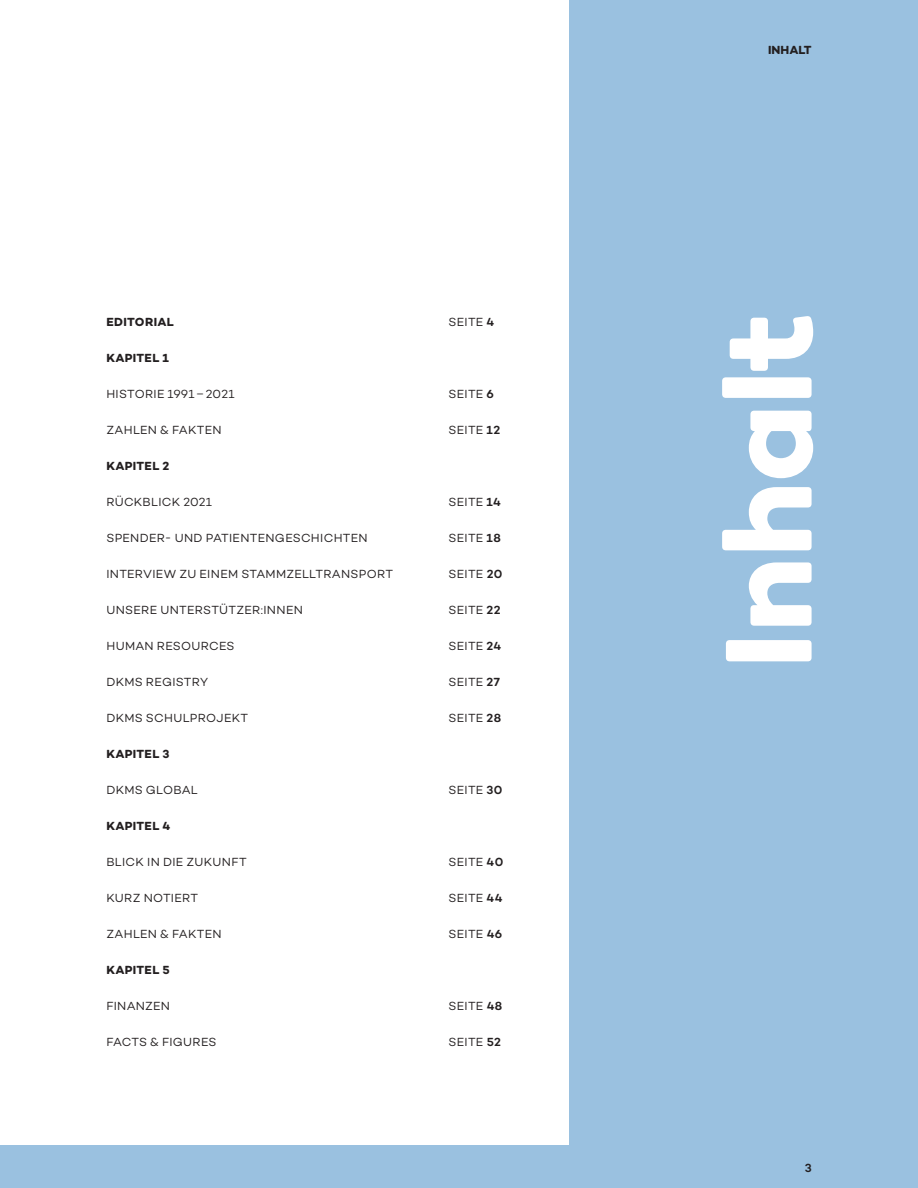
<style>
.page{position:relative;width:918px;height:1188px;background:#fff}
.page>*{position:absolute;margin:0;border:0;box-sizing:border-box;transform-origin:0 0}
.t1{font:700 126px "DKMS Custom";letter-spacing:-.01em;color:#fff}
.t2{font:12px "DKMS Custom";letter-spacing:.02em;color:#231f20}
.t3{font:700 12px "DKMS Custom";letter-spacing:.02em;color:#231f20}
.t4{font:500 12px "DKMS Custom";color:#231f20}
.s1{font-weight:500}
</style>
<div class="page">
<div style="left:0;top:1145px;width:918px;height:43px;background:#9ac1e0"></div>
<div style="left:569px;top:0;width:349px;height:1188px;background:#9ac1e0"></div>
<p class="t3" style="left:106px;top:314px;width:69px">EDITORIAL</p>
<p class="t2" style="left:449px;top:314px;width:47px">SEITE <span class="s1">4</span></p>
<p class="t3" style="left:106px;top:350px;width:64px">KAPITEL 1</p>
<p class="t2" style="left:106px;top:386px;width:130px">HISTORIE 1991–2021</p>
<p class="t2" style="left:449px;top:386px;width:47px">SEITE <span class="s1">6</span></p>
<p class="t2" style="left:106px;top:422px;width:117px">ZAHLEN &amp; FAKTEN</p>
<p class="t2" style="left:449px;top:422px;width:53px">SEITE <span class="s1">12</span></p>
<p class="t3" style="left:106px;top:458px;width:64px">KAPITEL 2</p>
<p class="t2" style="left:106px;top:494px;width:107px">RÜCKBLICK 2021</p>
<p class="t2" style="left:449px;top:494px;width:54px">SEITE <span class="s1">14</span></p>
<p class="t2" style="left:106px;top:530px;width:263px">SPENDER- UND PATIENTENGESCHICHTEN</p>
<p class="t2" style="left:449px;top:530px;width:54px">SEITE <span class="s1">18</span></p>
<p class="t2" style="left:106px;top:566px;width:288px">INTERVIEW ZU EINEM STAMMZELLTRANSPORT</p>
<p class="t2" style="left:449px;top:566px;width:55px">SEITE <span class="s1">20</span></p>
<p class="t2" style="left:106px;top:602px;width:198px">UNSERE UNTERSTÜTZER:INNEN</p>
<p class="t2" style="left:449px;top:602px;width:53px">SEITE <span class="s1">22</span></p>
<p class="t2" style="left:106px;top:638px;width:130px">HUMAN RESOURCES</p>
<p class="t2" style="left:449px;top:638px;width:54px">SEITE <span class="s1">24</span></p>
<p class="t2" style="left:106px;top:674px;width:103px">DKMS REGISTRY</p>
<p class="t2" style="left:449px;top:674px;width:53px">SEITE <span class="s1">27</span></p>
<p class="t2" style="left:106px;top:710px;width:143px">DKMS SCHULPROJEKT</p>
<p class="t2" style="left:449px;top:710px;width:54px">SEITE <span class="s1">28</span></p>
<p class="t3" style="left:106px;top:746px;width:65px">KAPITEL 3</p>
<p class="t2" style="left:106px;top:782px;width:93px">DKMS GLOBAL</p>
<p class="t2" style="left:449px;top:782px;width:55px">SEITE <span class="s1">30</span></p>
<p class="t3" style="left:106px;top:818px;width:65px">KAPITEL 4</p>
<p class="t2" style="left:106px;top:854px;width:142px">BLICK IN DIE ZUKUNFT</p>
<p class="t2" style="left:449px;top:854px;width:56px">SEITE <span class="s1">40</span></p>
<p class="t2" style="left:106px;top:890px;width:93px">KURZ NOTIERT</p>
<p class="t2" style="left:449px;top:890px;width:56px">SEITE <span class="s1">44</span></p>
<p class="t2" style="left:106px;top:926px;width:117px">ZAHLEN &amp; FAKTEN</p>
<p class="t2" style="left:449px;top:926px;width:55px">SEITE <span class="s1">46</span></p>
<p class="t3" style="left:106px;top:962px;width:65px">KAPITEL 5</p>
<p class="t2" style="left:106px;top:998px;width:65px">FINANZEN</p>
<p class="t2" style="left:449px;top:998px;width:55px">SEITE <span class="s1">48</span></p>
<p class="t2" style="left:106px;top:1034px;width:112px">FACTS &amp; FIGURES</p>
<p class="t2" style="left:449px;top:1034px;width:54px">SEITE <span class="s1">52</span></p>
<p class="t3" style="left:768px;top:42px;width:45px">INHALT</p>
<h1 class="t1" style="left:688px;top:669px;width:358px;rotate:-90deg">Inhalt</h1>
<p class="t4" style="left:805px;top:1161px;width:8px">3</p>
</div>
